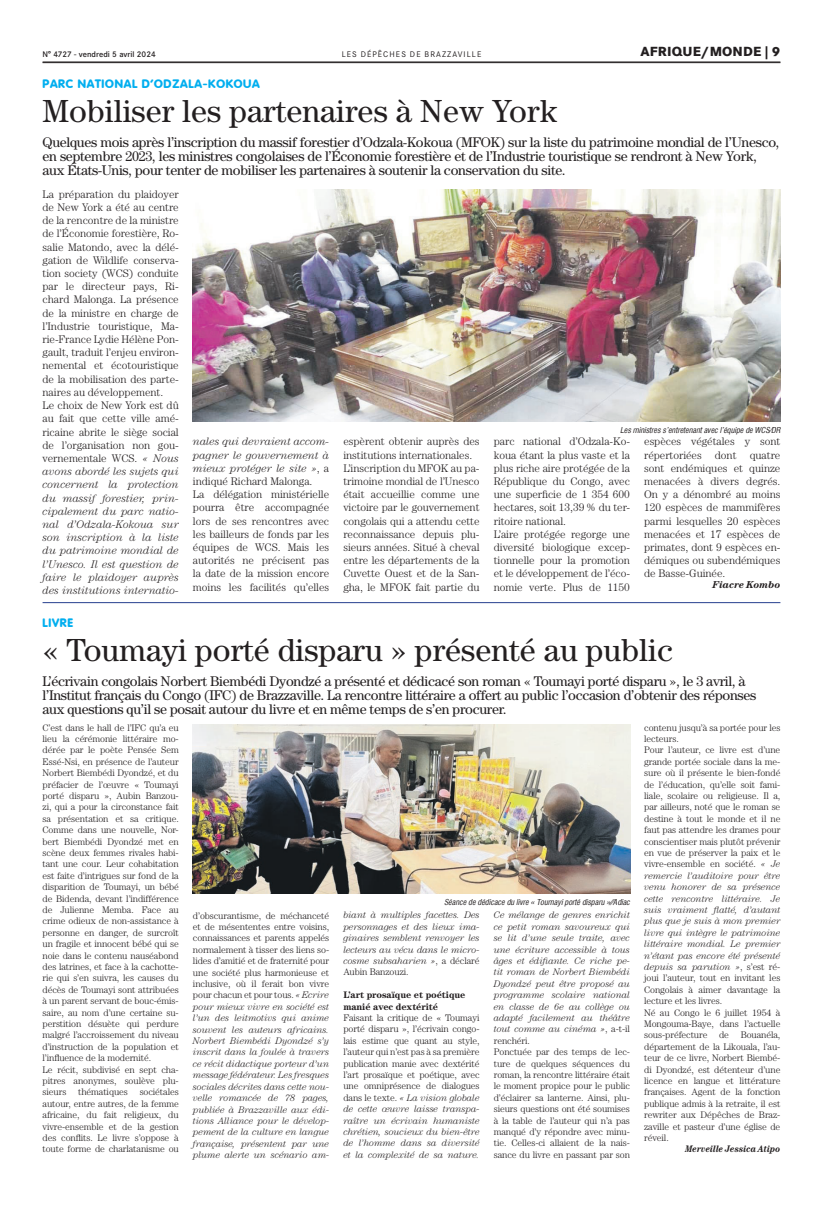
<style>
.page{position:relative;width:823px;height:1205px;background:#fff}
.page>*{position:absolute;margin:0;border:0;box-sizing:border-box;transform-origin:0 0}
.t1{font:32px "Century";color:#231f20}
.t2{font:14px/14px "Century";letter-spacing:-.02em;color:#231f20}
.t3{font:800 13px "Corporate SBQ";letter-spacing:.01em;color:#231f20}
.t4{font:800 12px "Corporate Rounded";letter-spacing:.06em;color:#00aeef}
.t5{font:300 11px/13.2px "Century";letter-spacing:-.005em;color:#231f20}
.t6{font:italic 700 10px "Century";color:#231f20}
.t7{font:300 9.5px/11.4px "Century";letter-spacing:-.01em;color:#231f20}
.t8{font:italic 300 9.5px/11.4px "Century";letter-spacing:-.01em;color:#231f20;text-align:justify}
.t9{font:700 9.5px/11.4px "Century";letter-spacing:-.01em;color:#231f20}
.t10{font:italic 700 9.5px "Century";color:#231f20;scale:.9 1}
.t11{font:italic 8px "Corporate Condensed";color:#231f20}
.t12{font:500 8px "Corporate SBQ";color:#231f20}
.t13{font:8px "Corporate SBQ";letter-spacing:.135em;color:#231f20}
.s1{font-style:italic}
.s2{font-style:normal}
</style>
<div class="page">
<hr style="left:43px;top:62px;width:737px;height:1px;background:#231f20">
<img style="left:193px;top:189px;width:587px;height:233px">
<hr style="left:43px;top:602px;width:737px;height:1px;background:#253f8e">
<img style="left:193px;top:724px;width:437px;height:169px">
<p class="t12" style="left:43px;top:49px;width:115px">N° 4727 - vendredi 5 avril 2024</p>
<p class="t13" style="left:341px;top:49px;width:141px">LES DÉPÊCHES DE BRAZZAVILLE</p>
<h3 class="t3" style="left:640px;top:43px;width:141px">AFRIQUE/MONDE | 9</h3>
<p class="t4" style="left:43px;top:77px;width:219px">PARC NATIONAL D’ODZALA-KOKOUA</p>
<h1 class="t1" style="left:43px;top:92px;width:516px">Mobiliser les partenaires à New York</h1>
<p class="t2" style="left:43px;top:135px;width:738px">Quelques mois après l’inscription du massif forestier d’Odzala-Kokoua (MFOK) sur la liste du patrimoine mondial de l’Unesco, en septembre 2023, les ministres congolaises de l’Économie forestière et de l’Industrie touristique se rendront à New York, aux États-Unis, pour tenter de mobiliser les partenaires à soutenir la conservation du site.</p>
<p class="t5" style="left:43px;top:187px;width:138px">La préparation du plaidoyer de New York a été au centre de la rencontre de la ministre de l’Économie forestière, Ro&shy;salie Matondo, avec la délé&shy;gation de Wildlife conserva&shy;tion society (WCS) conduite par le directeur pays, Ri&shy;chard Malonga. La présence de la ministre en charge de l’Industrie touristique, Ma&shy;rie-France Lydie Hélène Pon&shy;gault, traduit l’enjeu environ&shy;nemental et écotouristique de la mobilisation des parte&shy;naires au développement.<br>Le choix de New York est dû au fait que cette ville amé&shy;ricaine abrite le siège social de l’organisation non gou&shy;vernementale WCS. <span class="s1">« Nous avons abordé les sujets qui concernent la protection du massif forestier, prin&shy;cipalement du parc natio&shy;nal d’Odzala-Kokoua sur son inscription à la liste du patrimoine mondial de l’Unesco. Il est question de faire le plaidoyer auprès des institutions internatio-</span></p>
<p class="t11" style="left:619px;top:425px;width:162px">Les ministres s’entretenant avec l’équipe de WCS/DR</p>
<p class="t5" style="left:193px;top:435px;width:138px"><span class="s1">nales qui devraient accom&shy;pagner le gouvernement à mieux protéger le site »</span>, a indiqué Richard Malonga.<br>La délégation ministérielle pourra être accompagnée lors de ses rencontres avec les bailleurs de fonds par les équipes de WCS. Mais les autorités ne précisent pas la date de la mission encore moins les facilités qu’elles</p>
<p class="t5" style="left:343px;top:435px;width:138px">espèrent obtenir auprès des institutions internationales.<br>L’inscription du MFOK au pa&shy;trimoine mondial de l’Unesco était accueillie comme une victoire par le gouvernement congolais qui a attendu cette reconnaissance depuis plu&shy;sieurs années. Situé à cheval entre les départements de la<br>Cuvette Ouest et de la San&shy;gha, le MFOK fait partie du</p>
<p class="t5" style="left:493px;top:435px;width:138px">parc national d’Odzala-Ko&shy;koua étant la plus vaste et la plus riche aire protégée de la<br>République du Congo, avec une superficie de 1 354 600 hectares, soit 13,39 % du ter&shy;ritoire national.<br>L’aire protégée regorge une diversité biologique excep&shy;tionnelle pour la promotion et le développement de l’éco&shy;nomie verte. Plus de 1150</p>
<p class="t5" style="left:643px;top:435px;width:138px;text-align:justify">espèces végétales y sont répertoriées dont quatre sont endémiques et quinze menacées à divers degrés.<br>On y a dénombré au moins 120 espèces de mammifères parmi lesquelles 20 espèces menacées et 17 espèces de primates, dont 9 espèces en&shy;démiques ou subendémiques de Basse-Guinée.</p>
<p class="t6" style="left:712px;top:579px;width:69px">Fiacre Kombo</p>
<p class="t4" style="left:43px;top:615px;width:32px">LIVRE</p>
<h1 class="t1" style="left:43px;top:631px;width:631px">« Toumayi porté disparu » présenté au public</h1>
<p class="t2" style="left:43px;top:674px;width:715px">L’écrivain congolais Norbert Biembédi Dyondzé a présenté et dédicacé son roman « Toumayi porté disparu », le 3 avril, à l’Institut français du Congo (IFC) de Brazzaville. La rencontre littéraire a offert au public l’occasion d’obtenir des réponses aux questions qu’il se posait autour du livre et en même temps de s’en procurer.</p>
<p class="t7" style="left:43px;top:721px;width:138px">C’est dans le hall de l’IFC qu’a eu lieu la cérémonie littéraire mo&shy;dérée par le poète Pensée Sem<br>Essé-Nsi, en présence de l’auteur<br>Norbert Biembédi Dyondzé, et du préfacier de l’œuvre « Toumayi porté disparu », Aubin Banzou&shy;zi, qui a pour la circonstance fait sa présentation et sa critique.<br>Comme dans une nouvelle, Nor&shy;bert Biembédi Dyondzé met en scène deux femmes rivales habi&shy;tant une cour. Leur cohabitation est faite d’intrigues sur fond de la disparition de Toumayi, un bébé de Bidenda, devant l’indifférence de Julienne Memba. Face au crime odieux de non-assistance à personne en danger, de surcroît un fragile et innocent bébé qui se noie dans le contenu nauséabond des latrines, et face à la cachotte&shy;rie qui s’en suivra, les causes du décès de Toumayi sont attribuées à un parent servant de bouc-émis&shy;saire, au nom d’une certaine su&shy;perstition désuète qui perdure malgré l’accroissement du niveau d’instruction de la population et l’influence de la modernité.<br>Le récit, subdivisé en sept cha&shy;pitres anonymes, soulève plu&shy;sieurs thématiques sociétales autour, entre autres, de la femme africaine, du fait religieux, du vivre-ensemble et de la gestion des conflits. Le livre s’oppose à toute forme de charlatanisme ou</p>
<p class="t11" style="left:444px;top:898px;width:187px">Séance de dédicace du livre « Toumayi porté disparu »//Adiac</p>
<p class="t8" style="left:193px;top:909px;width:138px"><span class="s2">d’obscurantisme, de méchanceté et de mésententes entre voisins, connaissances et parents appelés normalement à tisser des liens so&shy;lides d’amitié et de fraternité pour une société plus harmonieuse et inclusive, où il ferait bon vivre pour chacun et pour tous.</span> « Ecrire pour mieux vivre en société est l’un des leitmotivs qui anime souvent les auteurs africains.<br>Norbert Biembédi Dyondzé s’y inscrit dans la foulée à travers ce récit didactique porteur d’un message fédérateur. Les fresques sociales décrites dans cette nou&shy;velle romancée de 78 pages, publiée à Brazzaville aux édi&shy;tions Alliance pour le dévelop&shy;pement de la culture en langue française, présentent par une plume alerte un scénario am-</p>
<p class="t8" style="left:343px;top:909px;width:138px">biant à multiples facettes. Des personnages et des lieux ima&shy;ginaires semblent renvoyer les lecteurs au vécu dans le micro&shy;cosme subsaharien »<span class="s2">, a déclaré Aubin Banzouzi.</span></p>
<p class="t9" style="left:343px;top:989px;width:124px">L’art prosaïque et poétique manié avec dextérité</p>
<p class="t7" style="left:343px;top:1012px;width:138px;text-align:justify">Faisant la critique de « Toumayi porté disparu », l’écrivain congo&shy;lais estime que quant au style, l’auteur qui n’est pas à sa première publication manie avec dextérité l’art prosaïque et poétique, avec une omniprésence de dialogues dans le texte. <span class="s1">« La vision globale de cette œuvre laisse transpa&shy;raître un écrivain humaniste chrétien, soucieux du bien-être de l’homme dans sa diversité et la complexité de sa nature.</span></p>
<p class="t7" style="left:493px;top:909px;width:138px"><span class="s1">Ce mélange de genres enrichit ce petit roman savoureux qui se lit d’une seule traite, avec une écriture accessible à tous âges et édifiante. Ce riche pe&shy;tit roman de Norbert Biembédi<br>Dyondzé peut être proposé au programme scolaire national en classe de 6e au collège ou adapté facilement au théâtre tout comme au cinéma »</span>, a-t-il renchéri.<br>Ponctuée par des temps de lec&shy;ture de quelques séquences du roman, la rencontre littéraire était le moment propice pour le public d’éclairer sa lanterne. Ainsi, plu&shy;sieurs questions ont été soumises à la table de l’auteur qui n’a pas manqué d’y répondre avec minu&shy;tie. Celles-ci allaient de la nais&shy;sance du livre en passant par son</p>
<p class="t7" style="left:643px;top:721px;width:138px">contenu jusqu’à sa portée pour les lecteurs.<br>Pour l’auteur, ce livre est d’une grande portée sociale dans la me&shy;sure où il présente le bien-fondé de l’éducation, qu’elle soit fami&shy;liale, scolaire ou religieuse. Il a, par ailleurs, noté que le roman se destine à tout le monde et il ne faut pas attendre les drames pour conscientiser mais plutôt prévenir en vue de préserver la paix et le vivre-ensemble en société. <span class="s1">« Je remercie l’auditoire pour être venu honorer de sa présence cette rencontre littéraire. Je suis vraiment flatté, d’autant plus que je suis à mon premier livre qui intègre le patrimoine littéraire mondial. Le premier n’étant pas encore été présenté depuis sa parution »</span>, s’est ré&shy;joui l’auteur, tout en invitant les<br>Congolais à aimer davantage la lecture et les livres.<br>Né au Congo le 6 juillet 1954 à<br>Mongouma-Baye, dans l’actuelle sous-préfecture de Bouanéla, département de la Likouala, l’au&shy;teur de ce livre, Norbert Biembé&shy;di Dyondzé, est détenteur d’une licence en langue et littérature françaises. Agent de la fonction publique admis à la retraite, il est rewriter aux Dépêches de Braz&shy;zaville et pasteur d’une église de réveil.</p>
<p class="t10" style="left:684px;top:1143px;width:107px">Merveille Jessica Atipo</p>
</div>
